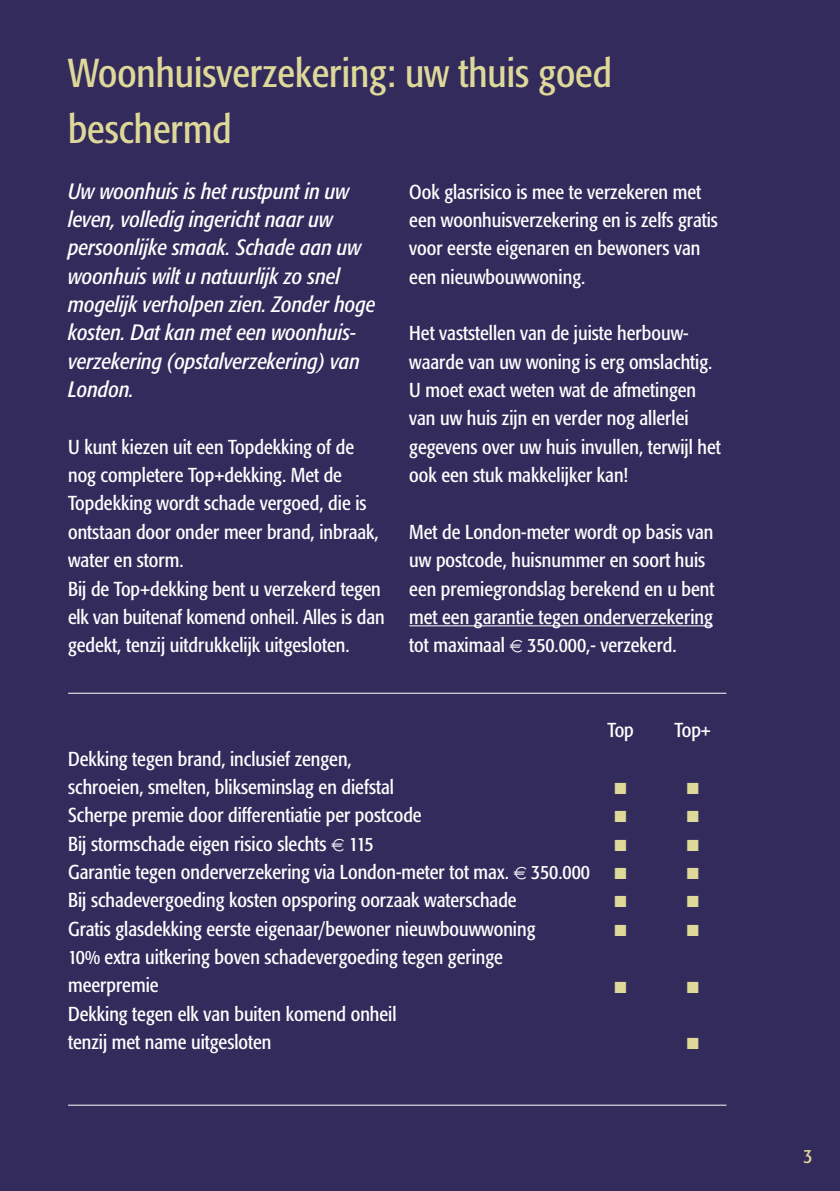
<style>
.page{position:relative;width:840px;height:1191px;background:#fff}
.page>*{position:absolute;margin:0;border:0;box-sizing:border-box;transform-origin:0 0}
.t1{font:condensed 40px/56.6px "Formata";color:#ded899}
.t2{font:italic condensed 22px/28.4px "Formata";color:#fff}
.t3{font:condensed 20px/28.4px "Formata";color:#fff}
.t4{font:16px "Zapf Dingbats";color:#ded899}
.s1{font-family:"Euro Logo";font-stretch:normal;font-size:18px}
.s2{color:#ded899}
</style>
<div class="page">
<div style="left:0;top:0;width:839px;height:1191px;background:#332b5c"></div>
<hr style="left:409px;top:625px;width:303px;height:1px;background:#fff">
<hr style="left:68px;top:692px;width:658px;height:1px;background:#fff">
<hr style="left:68px;top:1104px;width:658px;height:1px;background:#fff">
<h1 class="t1" style="left:68px;top:45px;width:545px">Woonhuisverzekering: uw thuis goed beschermd</h1>
<p class="t2" style="left:68px;top:177px;width:308px">Uw woonhuis is het rustpunt in uw leven, volledig ingericht naar uw persoonlijke smaak. Schade aan uw woonhuis wilt u natuurlijk zo snel mogelijk verholpen zien. Zonder hoge kosten. Dat kan met een woonhuis&shy;verzekering (opstalverzekering) van<br>London.</p>
<p class="t3" style="left:68px;top:432px;width:318px">U kunt kiezen uit een Topdekking of de nog completere Top+dekking. Met de Topdekking wordt schade vergoed, die is ontstaan door onder meer brand, inbraak, water en storm.<br>Bij de Top+dekking bent u verzekerd tegen elk van buitenaf komend onheil. Alles is dan gedekt, tenzij uitdrukkelijk uitgesloten.</p>
<p class="t3" style="left:409px;top:177px;width:310px">Ook glasrisico is mee te verzekeren met een woonhuisverzekering en is zelfs gratis voor eerste eigenaren en bewoners van een nieuwbouwwoning.</p>
<p class="t3" style="left:409px;top:319px;width:313px">Het vaststellen van de juiste herbouw&shy;waarde van uw woning is erg omslachtig.<br>U moet exact weten wat de afmetingen van uw huis zijn en verder nog allerlei gegevens over uw huis invullen, terwijl het ook een stuk makkelijker kan!</p>
<p class="t3" style="left:409px;top:517px;width:306px">Met de London-meter wordt op basis van uw postcode, huisnummer en soort huis een premiegrondslag berekend en u bent met een garantie tegen onderverzekering tot maximaal <span class="s1">7</span> 350.000,- verzekerd.</p>
<p class="t3" style="left:68px;top:744px;width:327px">Dekking tegen brand, inclusief zengen, schroeien, smelten, blikseminslag en diefstal</p>
<p class="t3" style="left:607px;top:716px;width:28px">Top</p>
<p class="t3" style="left:674px;top:716px;width:38px">Top+</p>
<p class="t4" style="left:614px;top:781px;width:14px">■</p>
<p class="t4" style="left:686px;top:781px;width:14px">■</p>
<p class="t3" style="left:68px;top:801px;width:355px">Scherpe premie door differentiatie per postcode</p>
<p class="t4" style="left:614px;top:809px;width:14px">■</p>
<p class="t4" style="left:686px;top:809px;width:14px">■</p>
<p class="t3" style="left:68px;top:829px;width:307px">Bij stormschade eigen risico slechts <span class="s1">7</span> 115</p>
<p class="t4" style="left:614px;top:837px;width:14px">■</p>
<p class="t4" style="left:686px;top:837px;width:14px">■</p>
<p class="t3" style="left:68px;top:858px;width:560px">Garantie tegen onderverzekering via London-meter tot max. <span class="s1">7</span> 350.000 <span class="s2">■</span></p>
<p class="t4" style="left:686px;top:866px;width:14px">■</p>
<p class="t3" style="left:68px;top:886px;width:450px">Bij schadevergoeding kosten opsporing oorzaak waterschade</p>
<p class="t4" style="left:614px;top:894px;width:14px">■</p>
<p class="t4" style="left:686px;top:894px;width:14px">■</p>
<p class="t3" style="left:68px;top:914px;width:468px">Gratis glasdekking eerste eigenaar/bewoner nieuwbouwwoning</p>
<p class="t4" style="left:614px;top:922px;width:14px">■</p>
<p class="t4" style="left:686px;top:922px;width:14px">■</p>
<p class="t3" style="left:68px;top:943px;width:436px">10% extra uitkering boven schadevergoeding tegen geringe meerpremie</p>
<p class="t4" style="left:614px;top:979px;width:14px">■</p>
<p class="t4" style="left:686px;top:979px;width:14px">■</p>
<p class="t3" style="left:68px;top:999px;width:330px">Dekking tegen elk van buiten komend onheil tenzij met name uitgesloten</p>
<p class="t4" style="left:686px;top:1036px;width:14px">■</p>
</div>
